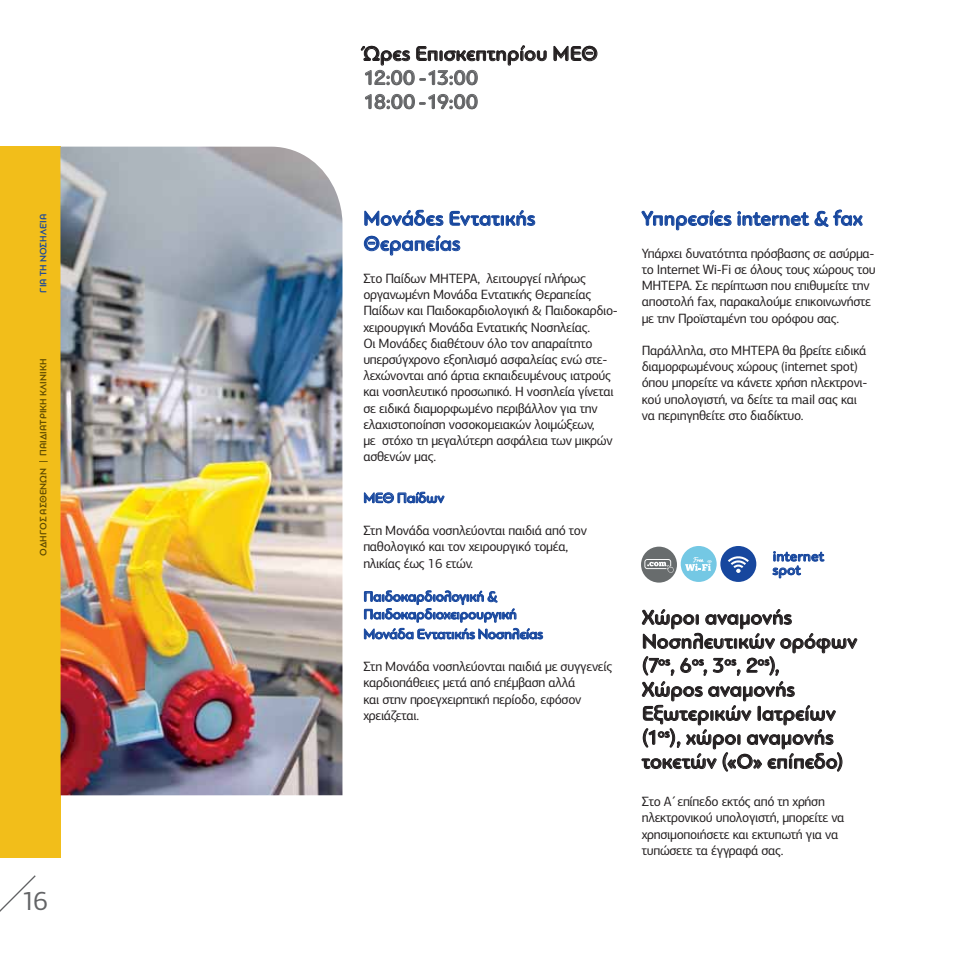
<style>
.page{position:relative;width:958px;height:958px;background:#fff}
.page>*{position:absolute;margin:0;border:0;box-sizing:border-box;transform-origin:0 0}
.t1{font:27px "PF Centro Sans Pro";color:#636466}
.t2{font:500 21px/24px "PF Bague Round Pro";color:#231f20}
.t3{font:500 21px/25.2px "PF Bague Round Pro";color:#17479e}
.t4{font:500 21px/24px "PF Bague Round Pro";letter-spacing:-.01em;color:#636466}
.t5{font:500 14.7px/17.7px "PF Bague Round Pro";letter-spacing:-.02em;color:#17479e}
.t6{font:500 14.7px/13.6px "PF Bague Round Pro";letter-spacing:.005em;color:#17479e}
.t7{font:13.5px/16.2px "PF Centro Sans Pro";letter-spacing:-.025em;color:#231f20}
.t8{font:500 9.75px "PF Bague Round Pro";letter-spacing:.01em;color:#5c4800}
.t9{font:500 9.75px "PF Bague Round Pro";letter-spacing:.015em;color:#17479e}
</style>
<div class="page">
<svg style="left:364px;top:211px;width:15px;height:15px"></svg>
<div style="left:381px;top:215px;width:10px;height:11px;border:1px solid #17479e;border-radius:50%"></div>
<div style="left:383px;top:217px;width:6px;height:7px;border:1px solid #17479e;border-radius:50%"></div>
<svg style="left:392px;top:210px;width:51px;height:16px"></svg>
<svg style="left:449px;top:210px;width:86px;height:16px"></svg>
<div style="left:364px;top:236px;width:15px;height:15px;border:1px solid #17479e;border-radius:50%"></div>
<div style="left:366px;top:238px;width:11px;height:11px;border:1px solid #17479e;border-radius:50%"></div>
<svg style="left:368px;top:235px;width:92px;height:20px"></svg>
<div style="left:383px;top:492px;width:10px;height:10px;border:1px solid #17479e;border-radius:50%"></div>
<div style="left:385px;top:494px;width:7px;height:7px;border:1px solid #17479e;border-radius:50%"></div>
<svg style="left:363px;top:492px;width:27px;height:11px"></svg>
<svg style="left:397px;top:491px;width:47px;height:12px"></svg>
<svg style="left:363px;top:590px;width:180px;height:49px"></svg>
<div style="left:0;top:147px;width:60px;height:711px;background:#f2be1a"></div>
<svg style="left:0;top:875px;width:36px;height:37px"></svg>
<svg style="left:641px;top:210px;width:90px;height:20px"></svg>
<svg style="left:737px;top:210px;width:125px;height:17px"></svg>
<svg style="left:641px;top:609px;width:216px;height:163px"></svg>
<div style="left:720px;top:546px;width:36px;height:36px;background:#17479e;border-radius:50%"></div>
<div style="left:680px;top:546px;width:36px;height:36px;background:#74c8e4;border-radius:50%"></div>
<div style="left:641px;top:546px;width:36px;height:36px;background:#686c6d;border-radius:50%"></div>
<svg style="left:728px;top:556px;width:20px;height:17px"></svg>
<svg style="left:685px;top:557px;width:27px;height:13px"></svg>
<svg style="left:644px;top:559px;width:30px;height:13px"></svg>
<svg style="left:772px;top:551px;width:52px;height:27px"></svg>
<img style="left:60px;top:147px;width:282px;height:648px">
<div style="left:525px;top:51px;width:10px;height:10px;border:1px solid #231f20;border-radius:50%"></div>
<div style="left:527px;top:52px;width:6px;height:7px;border:1px solid #231f20;border-radius:50%"></div>
<svg style="left:537px;top:51px;width:9px;height:10px"></svg>
<div style="left:582px;top:46px;width:15px;height:15px;border:1px solid #231f20;border-radius:50%"></div>
<div style="left:584px;top:48px;width:10px;height:11px;border:1px solid #231f20;border-radius:50%"></div>
<svg style="left:553px;top:46px;width:40px;height:15px"></svg>
<svg style="left:361px;top:46px;width:49px;height:39px"></svg>
<div style="left:391px;top:70px;width:11px;height:15px;border:1px solid #636466;border-radius:50%"></div>
<div style="left:393px;top:72px;width:7px;height:11px;border:1px solid #636466;border-radius:50%"></div>
<div style="left:403px;top:70px;width:11px;height:15px;border:1px solid #636466;border-radius:50%"></div>
<div style="left:406px;top:72px;width:6px;height:11px;border:1px solid #636466;border-radius:50%"></div>
<svg style="left:416px;top:45px;width:109px;height:40px"></svg>
<div style="left:454px;top:70px;width:11px;height:15px;border:1px solid #636466;border-radius:50%"></div>
<div style="left:456px;top:72px;width:7px;height:11px;border:1px solid #636466;border-radius:50%"></div>
<div style="left:466px;top:70px;width:11px;height:15px;border:1px solid #636466;border-radius:50%"></div>
<div style="left:469px;top:72px;width:6px;height:11px;border:1px solid #636466;border-radius:50%"></div>
<svg style="left:365px;top:94px;width:25px;height:15px"></svg>
<div style="left:391px;top:94px;width:11px;height:15px;border:1px solid #636466;border-radius:50%"></div>
<div style="left:393px;top:96px;width:7px;height:11px;border:1px solid #636466;border-radius:50%"></div>
<div style="left:404px;top:94px;width:10px;height:15px;border:1px solid #636466;border-radius:50%"></div>
<div style="left:406px;top:96px;width:6px;height:11px;border:1px solid #636466;border-radius:50%"></div>
<svg style="left:419px;top:94px;width:33px;height:15px"></svg>
<div style="left:454px;top:94px;width:11px;height:15px;border:1px solid #636466;border-radius:50%"></div>
<div style="left:456px;top:96px;width:7px;height:11px;border:1px solid #636466;border-radius:50%"></div>
<div style="left:466px;top:94px;width:11px;height:15px;border:1px solid #636466;border-radius:50%"></div>
<div style="left:468px;top:96px;width:7px;height:11px;border:1px solid #636466;border-radius:50%"></div>
<p class="t9" style="left:39px;top:292px;width:80px;rotate:-90deg">ΓΙΑ ΤΗ ΝΟΣΗΛΕΊΑ</p>
<p class="t8" style="left:39px;top:555px;width:198px;rotate:-90deg">ΟΔΗΓΟΣ ΑΣΘΕΝΩΝ | ΠΑΙΔΙΑΤΡΙΚΗ ΚΛΙΝΙΚΗ</p>
<h1 class="t1" style="left:21px;top:890px;width:28px">16</h1>
<h2 class="t2" style="left:363px;top:43px;width:236px">Ώρες Επισκεπτηρίου MEΘ</h2>
<h2 class="t4" style="left:363px;top:67px;width:116px">12:00 -13:00<br>18:00 -19:00</h2>
<h2 class="t3" style="left:363px;top:208px;width:173px">Μονάδες Εντατικής<br>Θεραπείας</h2>
<p class="t7" style="left:363px;top:271px;width:256px">Στο Παίδων ΜΗΤΕΡΑ, λειτουργεί πλήρως οργανωμένη Μονάδα Εντατικής Θεραπείας Παίδων και Παιδοκαρδιολογική &amp; Παιδοκαρδιο&shy;χειρουργική Μονάδα Εντατικής Νοσηλείας.<br>Οι Μονάδες διαθέτουν όλο τον απαραίτητο υπερσύγχρονο εξοπλισμό ασφαλείας ενώ στε&shy;λεχώνονται από άρτια εκπαιδευμένους ιατρούς και νοσηλευτικό προσωπικό. Η νοσηλεία γίνεται σε ειδικά διαμορφωμένο περιβάλλον για την ελαχιστοποίηση νοσοκομειακών λοιμώξεων,<br>με στόχο τη μεγαλύτερη ασφάλεια των μικρών ασθενών μας.</p>
<p class="t5" style="left:363px;top:490px;width:82px">ΜΕΘ Παίδων</p>
<p class="t7" style="left:363px;top:523px;width:225px">Στη Μονάδα νοσηλεύονται παιδιά από τον παθολογικό και τον χειρουργικό τομέα, ηλικίας έως 16 ετών.</p>
<p class="t5" style="left:363px;top:589px;width:155px">Παιδοκαρδιολογική &amp;<br>Παιδοκαρδιοχειρουργική</p>
<p class="t5" style="left:363px;top:626px;width:181px">Μονάδα Εντατικής Νοσηλείας</p>
<p class="t7" style="left:363px;top:659px;width:250px">Στη Μονάδα νοσηλεύονται παιδιά με συγγενείς καρδιοπάθειες μετά από επέμβαση αλλά<br>και στην προεγχειρητική περίοδο, εφόσον χρειάζεται.</p>
<h2 class="t3" style="left:641px;top:208px;width:222px">Υπηρεσίες internet &amp; fax</h2>
<p class="t7" style="left:641px;top:246px;width:235px">Υπάρχει δυνατότητα πρόσβασης σε ασύρμα&shy;το Internet Wi-Fi σε όλους τους χώρους του ΜΗΤΕΡΑ. Σε περίπτωση που επιθυμείτε την αποστολή fax, παρακαλούμε επικοινωνήστε με την Προϊσταμένη του ορόφου σας.</p>
<p class="t7" style="left:641px;top:343px;width:227px">Παράλληλα, στο ΜΗΤΕΡΑ θα βρείτε ειδικά διαμορφωμένους χώρους (internet spot) όπου μπορείτε να κάνετε χρήση ηλεκτρονι&shy;κού υπολογιστή, να δείτε τα mail σας και να περιηγηθείτε στο διαδίκτυο.</p>
<p class="t6" style="left:772px;top:550px;width:53px">internet spot</p>
<h2 class="t2" style="left:641px;top:607px;width:217px">Χώροι αναμονής<br>Νοσηλευτικών ορόφων (7<sup>ος</sup>, 6<sup>ος</sup>, 3<sup>ος</sup>, 2<sup>ος</sup>),<br>Χώρος αναμονής<br>Εξωτερικών Ιατρείων (1<sup>ος</sup>), χώροι αναμονής τοκετών («Ο» επίπεδο)</h2>
<p class="t7" style="left:641px;top:794px;width:204px">Στο Α΄επίπεδο εκτός από τη χρήση ηλεκτρονικού υπολογιστή, μπορείτε να χρησιμοποιήσετε και εκτυπωτή για να τυπώσετε τα έγγραφά σας.</p>
</div>
